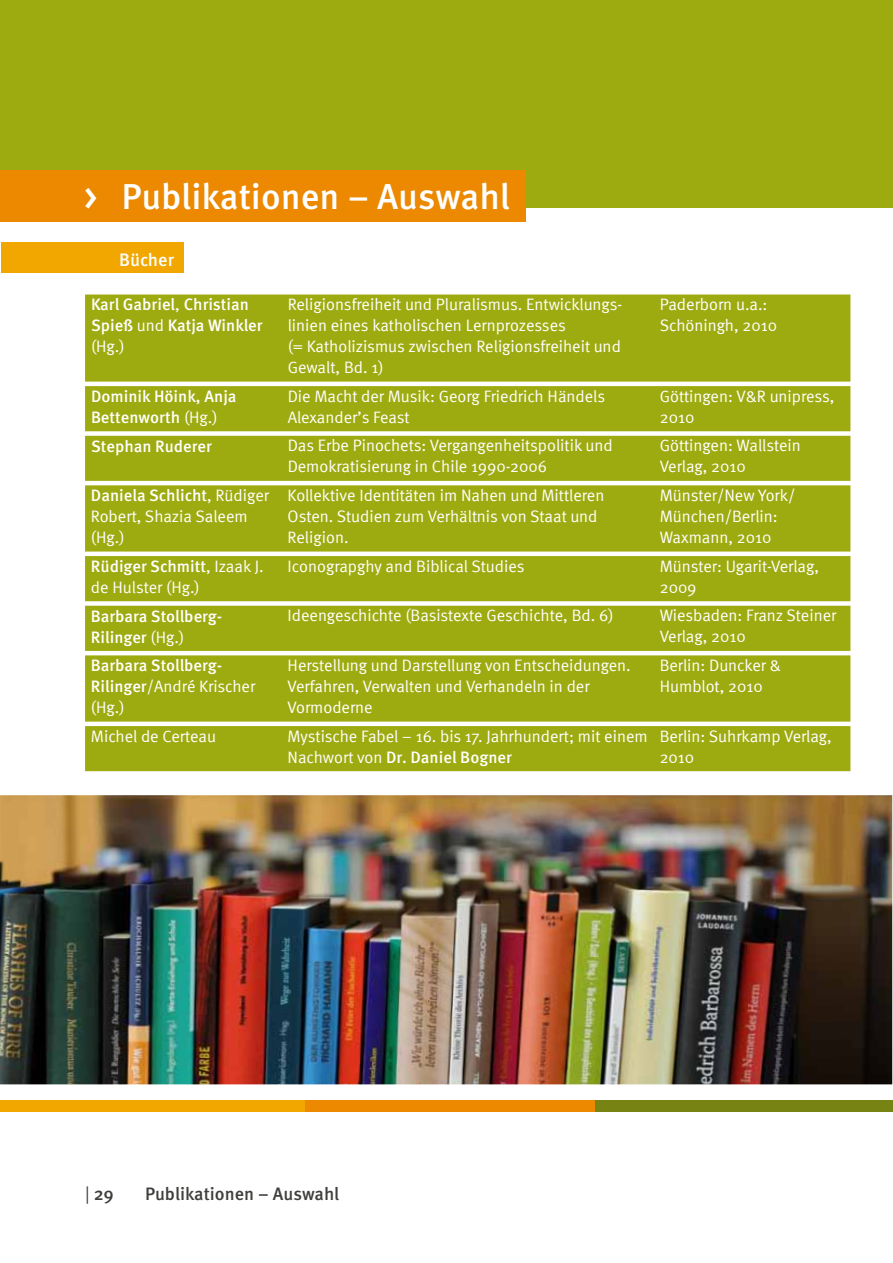
<style>
.page{position:relative;width:893px;height:1263px;background:#fff}
.page>*{position:absolute;margin:0;border:0;box-sizing:border-box;transform-origin:0 0}
.t1{font:500 36px "Meta OT";color:#fff}
.t2{font:500 18px "Meta OT";color:#3e3e3b}
.t3{font:500 18px "Meta OT";color:#fff}
.t4{font:16.5px/21px "Meta Normal";color:#fff}
.t5{font:500 16.5px/21px "Meta OT";color:#fff}
.s1{font-family:"Meta Normal";font-weight:400}
.s2{font-family:"Meta OT";font-weight:500}
.s3{font-weight:400}
</style>
<div class="page">
<div style="left:588px;top:1100px;width:305px;height:11px;background:#778313"></div>
<div style="left:298px;top:1100px;width:297px;height:11px;background:#ec8900"></div>
<div style="left:0;top:1100px;width:304px;height:11px;background:#f1a700"></div>
<div style="left:0;top:0;width:893px;height:208px;background:#9eab10"></div>
<div style="left:0;top:170px;width:525px;height:51px;background:#ec8900"></div>
<div style="left:1px;top:242px;width:182px;height:31px;background:#f1a700"></div>
<svg style="left:85px;top:294px;width:765px;height:477px;background:#a4b01f"></svg>
<img style="left:0;top:795px;width:892px;height:289px">
<h1 class="t1" style="left:84px;top:175px;width:427px">&gt; Publikationen – Auswahl</h1>
<p class="t3" style="left:119px;top:248px;width:56px">Bücher</p>
<p class="t5" style="left:91px;top:294px;width:173px">Karl Gabriel<span class="s1">,</span> Christian<br>Spieß <span class="s1">und</span> Katja Winkler</p>
<p class="t4" style="left:91px;top:336px;width:35px">(Hg.)</p>
<p class="t4" style="left:288px;top:294px;width:335px">Religionsfreiheit und Pluralismus. Entwicklungs&shy;linien eines katholischen Lernprozesses<br>(= Katholizismus zwischen Religionsfreiheit und Gewalt, Bd. 1)</p>
<p class="t4" style="left:660px;top:294px;width:119px">Paderborn u.a.:<br>Schöningh, 2010</p>
<p class="t5" style="left:91px;top:386px;width:147px">Dominik Höink, Anja<br>Bettenworth <span class="s1">(Hg.)</span></p>
<p class="t4" style="left:288px;top:385px;width:319px">Die Macht der Musik: Georg Friedrich Händels<br>Alexander’s Feast</p>
<p class="t4" style="left:660px;top:385px;width:176px">Göttingen: V&amp;R unipress,<br>2010</p>
<p class="t5" style="left:91px;top:435px;width:122px">Stephan Ruderer</p>
<p class="t4" style="left:288px;top:435px;width:327px">Das Erbe Pinochets: Vergangenheitspolitik und<br>Demokratisierung in Chile 1990-2006</p>
<p class="t4" style="left:660px;top:435px;width:143px">Göttingen: Wallstein<br>Verlag, 2010</p>
<p class="t5" style="left:91px;top:485px;width:179px">Daniela Schlicht<span class="s1">, Rüdiger</span></p>
<p class="t4" style="left:91px;top:506px;width:158px">Robert, Shazia Saleem (Hg.)</p>
<p class="t4" style="left:288px;top:485px;width:318px">Kollektive Identitäten im Nahen und Mittleren<br>Osten. Studien zum Verhältnis von Staat und<br>Religion.</p>
<p class="t4" style="left:660px;top:485px;width:137px">Münster/New York/<br>München/Berlin:<br>Waxmann, 2010</p>
<p class="t5" style="left:91px;top:556px;width:174px">Rüdiger Schmitt<span class="s1">, Izaak J.</span></p>
<p class="t4" style="left:91px;top:576px;width:110px">de Hulster (Hg.)</p>
<p class="t4" style="left:288px;top:555px;width:238px">Iconograpghy and Biblical Studies</p>
<p class="t4" style="left:660px;top:555px;width:161px">Münster: Ugarit-Verlag,<br>2009</p>
<p class="t5" style="left:91px;top:605px;width:133px">Barbara Stollberg-<br>Rilinger <span class="s1">(Hg.)</span></p>
<p class="t4" style="left:288px;top:605px;width:328px">Ideengeschichte (Basistexte Geschichte, Bd. 6)</p>
<p class="t4" style="left:660px;top:605px;width:178px">Wiesbaden: Franz Steiner<br>Verlag, 2010</p>
<p class="t5" style="left:91px;top:655px;width:133px">Barbara Stollberg-</p>
<p class="t4" style="left:91px;top:676px;width:166px"><span class="s2">Rilinger</span>/André Krischer (Hg.)</p>
<p class="t4" style="left:288px;top:655px;width:345px">Herstellung und Darstellung von Entscheidungen.<br>Verfahren, Verwalten und Verhandeln in der<br>Vormoderne</p>
<p class="t4" style="left:660px;top:655px;width:123px">Berlin: Duncker &amp;<br>Humblot, 2010</p>
<p class="t4" style="left:91px;top:725px;width:127px">Michel de Certeau</p>
<p class="t4" style="left:288px;top:725px;width:362px">Mystische Fabel – 16. bis 17. Jahrhundert; mit einem</p>
<p class="t5" style="left:288px;top:747px;width:226px"><span class="s1">Nachwort von</span> Dr. Daniel Bogner</p>
<p class="t4" style="left:660px;top:725px;width:174px">Berlin: Suhrkamp Verlag,<br>2010</p>
<p class="t2" style="left:85px;top:1182px;width:30px"><span class="s3">|</span> 29</p>
<p class="t2" style="left:145px;top:1182px;width:196px">Publikationen – Auswahl</p>
</div>
